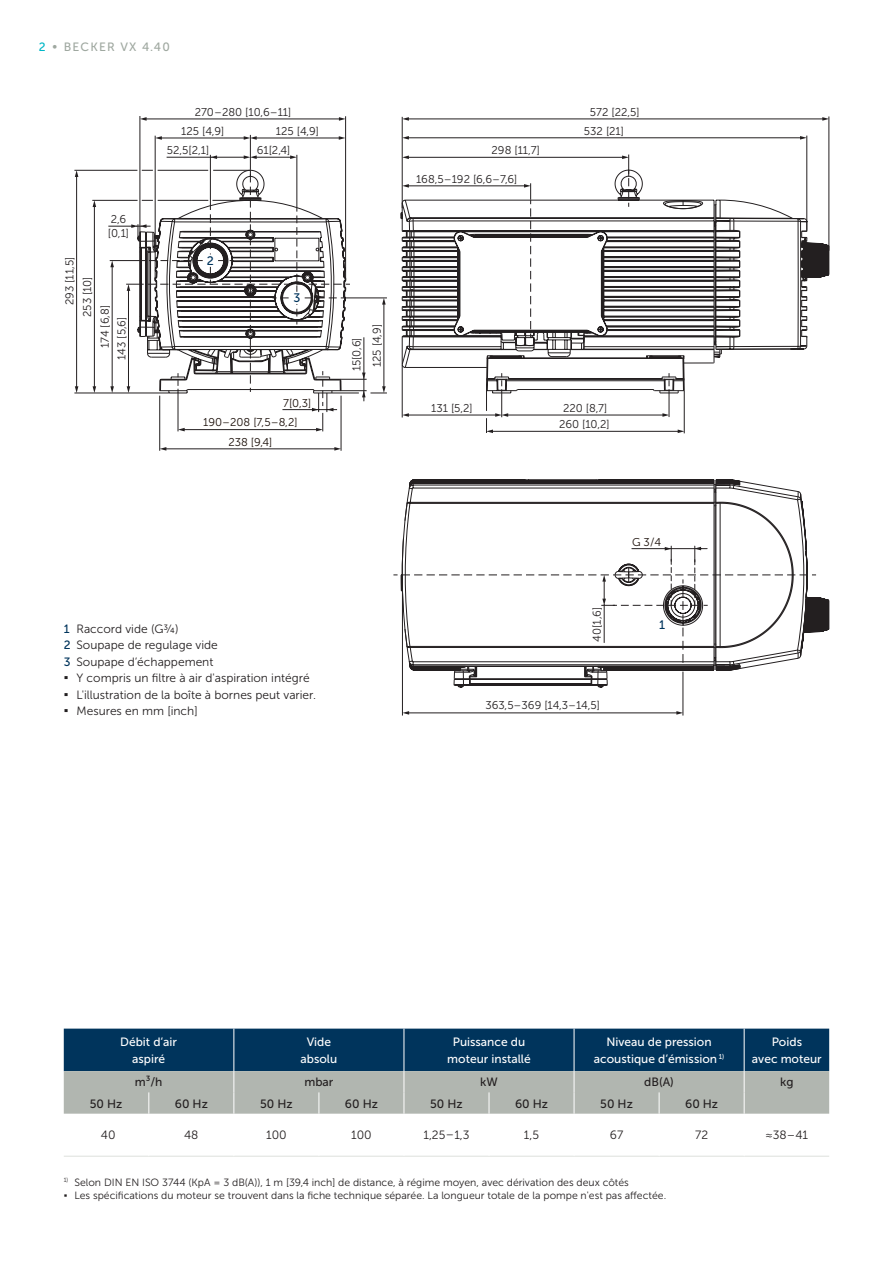
<style>
.page{position:relative;width:893px;height:1263px;background:#fff}
.page>*{position:absolute;margin:0;border:0;box-sizing:border-box;transform-origin:0 0}
.t1{font:700 13.5px/16.5px "Verdana";color:#231f20;text-align:justify}
.t2{font:12.3px "Museo Sans 500";color:#00345c}
.t3{font:12px/16.5px "Museo Sans 300";color:#231f20}
.t4{font:12px/16.5px "Museo Sans 500";color:#fff;text-align:center}
.t5{font:12px "Museo Sans 500";color:#231f20}
.t6{font:12px "Museo Sans 500";letter-spacing:.1em;color:#9fa8a0}
.t7{font:12px/16.5px "Museo Sans 500";color:#00345c;text-align:justify}
.t8{font:11.25px "Museo Sans 300";color:#231f20}
.t9{font:11.25px/19.4px "Museo Sans 300";color:#1b0f09;text-align:center}
.t10{font:10.5px/13.5px "Museo Sans 300";color:#231f20}
.t11{font:700 10.5px "Verdana";color:#231f20}
.t12{font:6.15px "Museo Sans 300";color:#231f20}
.s1{color:#00b7c7}
</style>
<div class="page">
<svg style="left:807px;top:230px;width:22px;height:117px"></svg>
<svg style="left:402px;top:116px;width:405px;height:318px"></svg>
<svg style="left:486px;top:429px;width:7px;height:4px"></svg>
<svg style="left:678px;top:429px;width:6px;height:4px"></svg>
<hr style="left:408px;top:415px;width:88px;height:1px;background:#231f20">
<svg style="left:402px;top:413px;width:7px;height:4px"></svg>
<hr style="left:507px;top:415px;width:157px;height:1px;background:#231f20">
<hr style="left:684px;top:391px;width:1px;height:42px;background:#231f20">
<hr style="left:408px;top:186px;width:117px;height:1px;background:#231f20">
<svg style="left:402px;top:184px;width:7px;height:4px"></svg>
<hr style="left:408px;top:157px;width:215px;height:1px;background:#231f20">
<svg style="left:402px;top:156px;width:7px;height:3px"></svg>
<hr style="left:408px;top:137px;width:393px;height:1px;background:#231f20">
<svg style="left:402px;top:136px;width:7px;height:4px"></svg>
<svg style="left:800px;top:136px;width:6px;height:4px"></svg>
<hr style="left:408px;top:119px;width:415px;height:1px;background:#231f20">
<svg style="left:402px;top:117px;width:7px;height:4px"></svg>
<svg style="left:822px;top:117px;width:7px;height:4px"></svg>
<hr style="left:806px;top:136px;width:1px;height:94px;background:#231f20">
<hr style="left:829px;top:116px;width:1px;height:135px;background:#231f20">
<hr style="left:408px;top:712px;width:270px;height:1px;background:#231f20">
<svg style="left:676px;top:711px;width:7px;height:4px"></svg>
<svg style="left:403px;top:711px;width:6px;height:4px"></svg>
<hr style="left:683px;top:672px;width:1px;height:43px;background:#231f20">
<hr style="left:402px;top:590px;width:1px;height:125px;background:#231f20">
<svg style="left:495px;top:373px;width:13px;height:44px"></svg>
<svg style="left:662px;top:373px;width:8px;height:44px"></svg>
<svg style="left:393px;top:479px;width:436px;height:209px"></svg>
<svg style="left:76px;top:176px;width:32px;height:212px"></svg>
<svg style="left:75px;top:386px;width:3px;height:7px"></svg>
<svg style="left:75px;top:171px;width:3px;height:6px"></svg>
<hr style="left:94px;top:206px;width:1px;height:181px;background:#231f20">
<svg style="left:93px;top:386px;width:3px;height:7px"></svg>
<svg style="left:93px;top:201px;width:3px;height:6px"></svg>
<hr style="left:165px;top:448px;width:171px;height:1px;background:#231f20">
<svg style="left:160px;top:447px;width:6px;height:4px"></svg>
<svg style="left:334px;top:447px;width:7px;height:4px"></svg>
<hr style="left:140px;top:116px;width:1px;height:121px;background:#231f20">
<hr style="left:74px;top:393px;width:95px;height:1px;background:#231f20">
<hr style="left:159px;top:396px;width:1px;height:55px;background:#231f20">
<hr style="left:210px;top:155px;width:1px;height:51px;background:#231f20">
<hr style="left:250px;top:135px;width:1px;height:31px;background:#231f20">
<hr style="left:297px;top:155px;width:1px;height:52px;background:#231f20">
<hr style="left:92px;top:200px;width:46px;height:1px;background:#231f20">
<hr style="left:341px;top:396px;width:1px;height:55px;background:#231f20">
<hr style="left:345px;top:116px;width:1px;height:165px;background:#231f20">
<hr style="left:74px;top:170px;width:63px;height:1px;background:#231f20">
<hr style="left:255px;top:157px;width:36px;height:1px;background:#231f20">
<svg style="left:290px;top:155px;width:7px;height:4px"></svg>
<svg style="left:210px;top:155px;width:47px;height:4px"></svg>
<hr style="left:145px;top:119px;width:195px;height:1px;background:#231f20">
<svg style="left:140px;top:117px;width:7px;height:4px"></svg>
<svg style="left:339px;top:117px;width:7px;height:4px"></svg>
<hr style="left:161px;top:138px;width:84px;height:1px;background:#231f20">
<svg style="left:156px;top:136px;width:6px;height:4px"></svg>
<hr style="left:255px;top:138px;width:85px;height:1px;background:#231f20">
<svg style="left:339px;top:136px;width:6px;height:4px"></svg>
<svg style="left:244px;top:136px;width:13px;height:4px"></svg>
<hr style="left:155px;top:136px;width:1px;height:144px;background:#231f20">
<hr style="left:167px;top:157px;width:46px;height:1px;background:#231f20">
<svg style="left:108px;top:166px;width:279px;height:265px"></svg>
<svg style="left:524px;top:183px;width:7px;height:155px"></svg>
<svg style="left:622px;top:155px;width:7px;height:52px"></svg>
<hr style="left:604px;top:604px;width:1px;height:39px;background:#231f20">
<hr style="left:64px;top:1156px;width:85px;height:1px;background:#dee0dc">
<hr style="left:149px;top:1156px;width:85px;height:1px;background:#dee0dc">
<hr style="left:234px;top:1156px;width:85px;height:1px;background:#dee0dc">
<hr style="left:319px;top:1156px;width:85px;height:1px;background:#dee0dc">
<hr style="left:404px;top:1156px;width:85px;height:1px;background:#dee0dc">
<hr style="left:489px;top:1156px;width:85px;height:1px;background:#dee0dc">
<hr style="left:574px;top:1156px;width:85px;height:1px;background:#dee0dc">
<hr style="left:659px;top:1156px;width:85px;height:1px;background:#dee0dc">
<hr style="left:744px;top:1156px;width:85px;height:1px;background:#dee0dc">
<svg style="left:64px;top:1028px;width:765px;height:86px;background:#5b7788"></svg>
<p class="t6" style="left:39px;top:40px;width:133px"><span class="s1">2</span> • BECKER VX 4.40</p>
<p class="t8" style="left:63px;top:305px;width:50px;rotate:-90deg">293 [11,5]</p>
<p class="t8" style="left:81px;top:317px;width:42px;rotate:-90deg">253 [10]</p>
<p class="t8" style="left:111px;top:213px;width:17px">2,6</p>
<p class="t8" style="left:108px;top:228px;width:23px">[0,1]</p>
<p class="t8" style="left:99px;top:348px;width:45px;rotate:-90deg">174 [6,8]</p>
<p class="t8" style="left:115px;top:360px;width:44px;rotate:-90deg">143 [5,6]</p>
<p class="t8" style="left:195px;top:106px;width:98px">270–280 [10,6–11]</p>
<p class="t8" style="left:167px;top:144px;width:44px">52,5[2,1]</p>
<p class="t8" style="left:257px;top:144px;width:35px">61[2,4]</p>
<p class="t8" style="left:181px;top:125px;width:45px">125 [4,9]</p>
<p class="t8" style="left:276px;top:125px;width:45px">125 [4,9]</p>
<p class="t2" style="left:207px;top:254px;width:9px">2</p>
<p class="t2" style="left:293px;top:291px;width:8px">3</p>
<p class="t9" style="left:283px;top:393px;width:30px">7[0,3]</p>
<p class="t9" style="left:203px;top:413px;width:96px">190–208 [7,5–8,2]<br>238 [9,4]</p>
<p class="t8" style="left:350px;top:371px;width:35px;rotate:-90deg">15[0,6]</p>
<p class="t8" style="left:371px;top:367px;width:45px;rotate:-90deg">125 [4,9]</p>
<p class="t8" style="left:590px;top:106px;width:51px">572 [22,5]</p>
<p class="t8" style="left:492px;top:144px;width:50px">298 [11,7]</p>
<p class="t8" style="left:416px;top:173px;width:103px">168,5–192 [6,6–7,6]</p>
<p class="t8" style="left:584px;top:125px;width:42px">532 [21]</p>
<p class="t8" style="left:431px;top:402px;width:43px">131 [5,2]</p>
<p class="t8" style="left:563px;top:402px;width:46px">220 [8,7]</p>
<p class="t8" style="left:559px;top:418px;width:52px">260 [10,2]</p>
<p class="t3" style="left:77px;top:620px;width:241px">Raccord vide (G¾)<br>Soupape de regulage vide<br>Soupape d‘échappement<br>Y compris un filtre à air d'aspiration intégré<br>L'illustration de la boîte à bornes peut varier.<br>Mesures en mm [inch]</p>
<p class="t7" style="left:64px;top:620px;width:8px">1<br>2<br>3</p>
<p class="t1" style="left:64px;top:669px;width:6px">▪ ▪ ▪</p>
<p class="t8" style="left:591px;top:642px;width:36px;rotate:-90deg">40[1,6]</p>
<p class="t8" style="left:485px;top:699px;width:116px">363,5–369 [14,3–14,5]</p>
<p class="t9" style="left:632px;top:532px;width:31px">G 3/4</p>
<p class="t2" style="left:659px;top:618px;width:8px">1</p>
<p class="t4" style="left:120px;top:1034px;width:58px">Débit d‘air aspiré</p>
<p class="t4" style="left:301px;top:1034px;width:38px">Vide absolu</p>
<p class="t4" style="left:447px;top:1034px;width:85px">Puissance du moteur installé</p>
<p class="t4" style="left:594px;top:1034px;width:132px">Niveau de pression acoustique d‘émission <sup>1)</sup></p>
<p class="t4" style="left:752px;top:1034px;width:71px">Poids<br>avec moteur</p>
<p class="t5" style="left:135px;top:1075px;width:29px">m³/h</p>
<p class="t5" style="left:304px;top:1075px;width:31px">mbar</p>
<p class="t5" style="left:480px;top:1075px;width:19px">kW</p>
<p class="t5" style="left:644px;top:1075px;width:31px">dB(A)</p>
<p class="t5" style="left:780px;top:1075px;width:15px">kg</p>
<p class="t5" style="left:90px;top:1097px;width:34px">50 Hz</p>
<p class="t5" style="left:175px;top:1097px;width:35px">60 Hz</p>
<p class="t5" style="left:260px;top:1097px;width:34px">50 Hz</p>
<p class="t5" style="left:345px;top:1097px;width:35px">60 Hz</p>
<p class="t5" style="left:430px;top:1097px;width:34px">50 Hz</p>
<p class="t5" style="left:515px;top:1097px;width:35px">60 Hz</p>
<p class="t5" style="left:600px;top:1097px;width:34px">50 Hz</p>
<p class="t5" style="left:685px;top:1097px;width:35px">60 Hz</p>
<p class="t3" style="left:101px;top:1127px;width:16px">40</p>
<p class="t3" style="left:184px;top:1127px;width:16px">48</p>
<p class="t3" style="left:266px;top:1127px;width:22px">100</p>
<p class="t3" style="left:351px;top:1127px;width:22px">100</p>
<p class="t3" style="left:423px;top:1127px;width:48px">1,25–1,3</p>
<p class="t3" style="left:524px;top:1127px;width:17px">1,5</p>
<p class="t3" style="left:610px;top:1127px;width:15px">67</p>
<p class="t3" style="left:695px;top:1127px;width:15px">72</p>
<p class="t3" style="left:766px;top:1127px;width:44px">≈38–41</p>
<p class="t12" style="left:64px;top:1177px;width:6px">1)</p>
<p class="t11" style="left:64px;top:1188px;width:5px">▪</p>
<p class="t10" style="left:74px;top:1175px;width:593px">Selon DIN EN ISO 3744 (KpA = 3 dB(A)), 1 m [39,4 inch] de distance, à régime moyen, avec dérivation des deux côtés<br>Les spécifications du moteur se trouvent dans la fiche technique séparée. La longueur totale de la pompe n'est pas affectée.</p>
</div>
